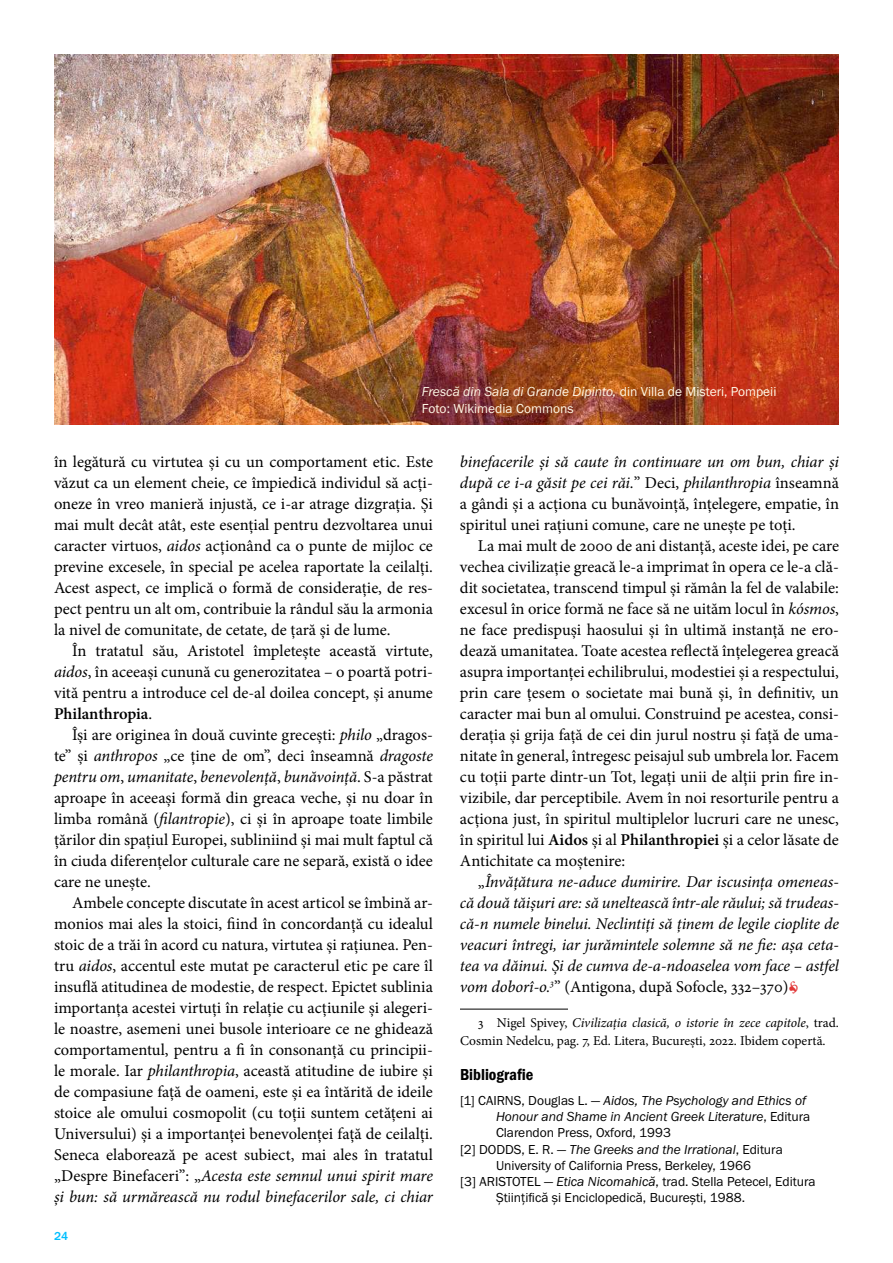
<style>
.page{position:relative;width:893px;height:1263px;background:#fff}
.page>*{position:absolute;margin:0;border:0;box-sizing:border-box;transform-origin:0 0}
.t1{font:16.5px/21px "Minion Pro";color:#000;text-align:justify}
.t2{font:italic 16.5px/21px "Minion Pro";letter-spacing:-.005em;color:#000;text-align:justify}
.t3{font:16.5px "Franklin Gothic URW Con Dem";color:#000}
.t4{font:13.5px "Franklin Gothic URW Boo";color:#000}
.t5{font:13.5px/16.2px "Franklin Gothic URW Boo Ita";color:#000}
.t6{font:13.5px/17.7px "Minion Pro";color:#000}
.t7{font:13.5px "Franklin Gothic URW Boo Ita";color:#fff8e7}
.t8{font:13.5px "Franklin Gothic URW Boo";color:#fff8e7}
.t9{font:500 12px "Franklin Gothic URW";color:#00bfff}
.s1{font-family:"Franklin Gothic URW Boo"}
.s2{font-style:italic}
.s3{font-weight:600}
.s4{font-style:normal}
.s5{font-style:normal;color:#e23839}
.s6{font-family:"Franklin Gothic URW Boo Ita"}
</style>
<div class="page">
<hr style="left:460px;top:1009px;width:108px;height:1px;background:#000">
<img style="left:54px;top:54px;width:785px;height:370px">
<p class="t7" style="left:422px;top:383px;width:356px">Frescă din Sala di Grande Dipinto, <span class="s1">din Villa de Misteri, Pompeii</span></p>
<p class="t8" style="left:422px;top:400px;width:153px">Foto: Wikimedia Commons</p>
<p class="t1" style="left:54px;top:451px;width:381px">în legătură cu virtutea și cu un comportament etic. Este văzut ca un element cheie, ce împiedică individul să acți&shy;oneze în vreo manieră injustă, ce i-ar atrage dizgrația. Și mai mult decât atât, este esențial pentru dezvoltarea unui caracter virtuos, <span class="s2">aidos</span> acționând ca o punte de mijloc ce previne excesele, în special pe acelea raportate la ceilalți.<br>Acest aspect, ce implică o formă de considerație, de res&shy;pect pentru un alt om, contribuie la rândul său la armonia la nivel de comunitate, de cetate, de țară și de lume.</p>
<p class="t1" style="left:54px;top:640px;width:380px;text-indent:18px">În tratatul său, Aristotel împletește această virtute, <span class="s2">aidos</span>, în aceeași cunună cu generozitatea – o poartă potri&shy;vită pentru a introduce cel de-al doilea concept, și anume <span class="s3">Philanthropia</span>.</p>
<p class="t1" style="left:54px;top:724px;width:381px;text-indent:18px">Își are originea în două cuvinte grecești: <span class="s2">philo</span> „dragos&shy;te” și <span class="s2">anthropos</span> „ce ține de om”, deci înseamnă <span class="s2">dragoste pentru om</span>, <span class="s2">umanitate</span>, <span class="s2">benevolență</span>, <span class="s2">bunăvoință</span>. S-a păstrat aproape în aceeași formă din greaca veche, și nu doar în limba română (<span class="s2">filantropie</span>), ci și în aproape toate limbile țărilor din spațiul Europei, subliniind și mai mult faptul că în ciuda diferențelor culturale care ne separă, există o idee care ne unește.</p>
<p class="t1" style="left:54px;top:892px;width:381px;text-indent:18px">Ambele concepte discutate în acest articol se îmbină ar&shy;monios mai ales la stoici, fiind în concordanță cu idealul stoic de a trăi în acord cu natura, virtutea și rațiunea. Pen&shy;tru <span class="s2">aidos</span>, accentul este mutat pe caracterul etic pe care îl insuflă atitudinea de modestie, de respect. Epictet sublinia importanța acestei virtuți în relație cu acțiunile și alegeri&shy;le noastre, asemeni unei busole interioare ce ne ghidează comportamentul, pentru a fi în consonanță cu principii&shy;le morale. Iar <span class="s2">philanthropia</span>, această atitudine de iubire și de compasiune față de oameni, este și ea întărită de ideile stoice ale omului cosmopolit (cu toții suntem cetățeni ai Universului) și a importanței benevolenței față de ceilalți.<br>Seneca elaborează pe acest subiect, mai ales în tratatul „Despre Binefaceri”: „<span class="s2">Acesta este semnul unui spirit mare și bun: să urmărească nu rodul binefacerilor sale, ci chiar</span></p>
<p class="t9" style="left:54px;top:1228px;width:16px">24</p>
<p class="t1" style="left:460px;top:451px;width:381px"><span class="s2">binefacerile și să caute în continuare un om bun, chiar și după ce i-a găsit pe cei răi.</span>” Deci, <span class="s2">philanthropia</span> înseamnă a gândi și a acționa cu bunăvoință, înțelegere, empatie, în spiritul unei rațiuni comune, care ne unește pe toți.</p>
<p class="t1" style="left:460px;top:535px;width:381px;text-indent:18px">La mai mult de 2000 de ani distanță, aceste idei, pe care vechea civilizație greacă le-a imprimat în opera ce le-a clă&shy;dit societatea, transcend timpul și rămân la fel de valabile: excesul în orice formă ne face să ne uităm locul în <span class="s2">kósmos</span>, ne face predispuși haosului și în ultimă instanță ne ero&shy;dează umanitatea. Toate acestea reflectă înțelegerea greacă asupra importanței echilibrului, modestiei și a respectului, prin care țesem o societate mai bună și, în definitiv, un caracter mai bun al omului. Construind pe acestea, consi&shy;derația și grija față de cei din jurul nostru și față de uma&shy;nitate în general, întregesc peisajul sub umbrela lor. Facem cu toții parte dintr-un Tot, legați unii de alții prin fire in&shy;vizibile, dar perceptibile. Avem în noi resorturile pentru a acționa just, în spiritul multiplelor lucruri care ne unesc, în spiritul lui <span class="s3">Aidos</span> și al <span class="s3">Philanthropiei</span> și a celor lăsate de Antichitate ca moștenire:</p>
<p class="t2" style="left:460px;top:871px;width:380px;text-indent:18px"><span class="s4">„</span>Învățătura ne-aduce dumirire. Dar iscusința omeneas&shy;că două tăișuri are: să uneltească într-ale răului; să trudeas&shy;că-n numele binelui. Neclintiți să ținem de legile cioplite de veacuri întregi, iar jurămintele solemne să ne fie: așa ceta&shy;tea va dăinui. Și de cumva de-a-ndoaselea vom face – astfel vom doborî-o.<sup>3</sup><span class="s4">” (Antigona, după Sofocle, 332–370)</span><span class="s5">•</span></p>
<p class="t6" style="left:460px;top:1014px;width:380px;text-indent:18px">3 Nigel Spivey, <span class="s2">Civilizația clasică, o istorie în zece capitole</span>, trad.<br>Cosmin Nedelcu, pag. 7, Ed. Litera, București, 2022. Ibidem copertă.</p>
<p class="t3" style="left:460px;top:1063px;width:75px">Bibliografie</p>
<p class="t5" style="left:496px;top:1092px;width:316px;text-indent:-36px"><span class="s1">[1] CAIRNS, Douglas L. —</span> Aidos, The Psychology and Ethics of<br>Honour and Shame in Ancient Greek Literature<span class="s1">, Editura</span></p>
<p class="t4" style="left:496px;top:1124px;width:176px">Clarendon Press, Oxford, 1993</p>
<p class="t5" style="left:460px;top:1141px;width:324px"><span class="s1">[2] DODDS, E. R. —</span> The Greeks and the Irrational<span class="s1">, Editura</span></p>
<p class="t4" style="left:496px;top:1157px;width:256px">University of California Press, Berkeley, 1966</p>
<p class="t4" style="left:460px;top:1173px;width:357px">[3] ARISTOTEL — <span class="s6">Etica Nicomahică</span>, trad. Stella Petecel, Editura</p>
<p class="t4" style="left:496px;top:1189px;width:251px">Științifică și Enciclopedică, București, 1988.</p>
</div>
